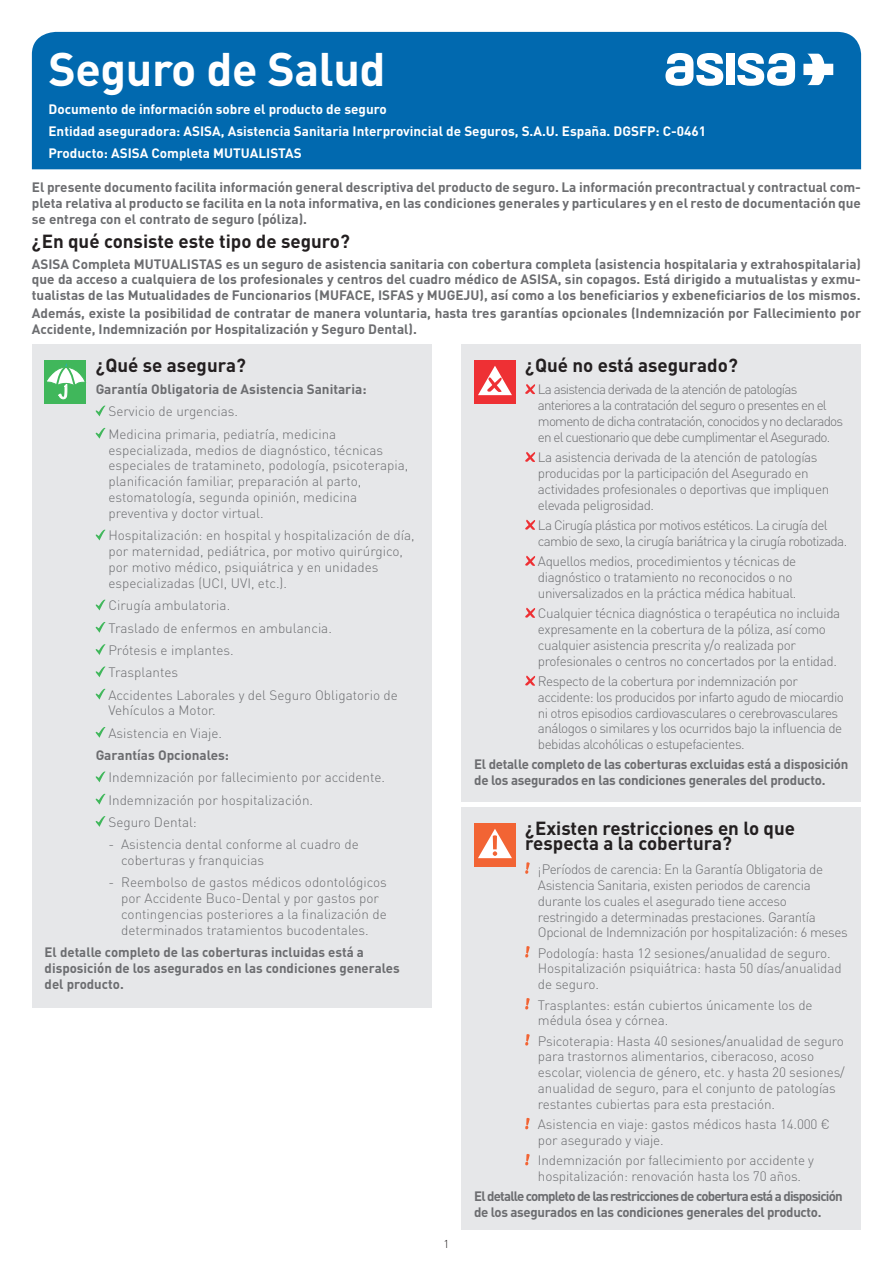
<style>
.page{position:relative;width:893px;height:1263px;background:#fff}
.page>*{position:absolute;margin:0;border:0;box-sizing:border-box;transform-origin:0 0}
.t1{font:700 46.5px "DIN Pro";letter-spacing:-.01em;color:#fff}
.t2{font:700 18.75px/15.9px "DIN Pro";color:#231f20}
.t3{font:300 13.5px/15.9px "DIN Pro";letter-spacing:-.02em;color:#6c6d70}
.t4{font:700 13.5px/15.9px "DIN Pro";color:#6c6d70;text-align:justify}
.t5{font:300 13.5px/15.9px "DIN Pro";color:#6c6d70}
.t6{font:300 13.5px/15.9px "DIN Pro";letter-spacing:-.04em;color:#6c6d70}
.t7{font:300 13.5px/15.9px "DIN Pro";letter-spacing:-.06em;color:#6c6d70}
.t8{font:700 13.5px/22px "DIN Pro";color:#fff}
.t9{font:700 13.5px/15.9px "DIN Pro";letter-spacing:-.06em;color:#6c6d70}
.t10{font:700 13.5px/15.9px "DIN Pro";letter-spacing:-.02em;color:#6c6d70}
.t11{font:300 13.5px/15.9px "DIN Pro";letter-spacing:-.05em;color:#6c6d70}
.t12{font:300 11.4px "DIN Pro";color:#231f20}
</style>
<div class="page">
<div style="left:461px;top:807px;width:400px;height:423px;background:#e6e7e9"></div>
<div style="left:474px;top:823px;width:42px;height:43px;background:#f26434"></div>
<svg style="left:478px;top:829px;width:34px;height:29px"></svg>
<svg style="left:525px;top:862px;width:5px;height:12px"></svg>
<svg style="left:525px;top:946px;width:5px;height:12px"></svg>
<svg style="left:525px;top:998px;width:5px;height:12px"></svg>
<svg style="left:525px;top:1034px;width:5px;height:12px"></svg>
<svg style="left:525px;top:1118px;width:5px;height:11px"></svg>
<svg style="left:525px;top:1154px;width:5px;height:12px"></svg>
<div style="left:32px;top:32px;width:829px;height:137px;background:#0169af"></div>
<svg style="left:665px;top:53px;width:58px;height:33px"></svg>
<div style="left:726px;top:54px;width:8px;height:31px;background:#fff"></div>
<svg style="left:737px;top:53px;width:58px;height:33px"></svg>
<svg style="left:803px;top:54px;width:30px;height:31px"></svg>
<div style="left:32px;top:344px;width:400px;height:664px;background:#e6e7e9"></div>
<div style="left:45px;top:360px;width:41px;height:43px;background:#40b75b"></div>
<svg style="left:47px;top:363px;width:38px;height:36px"></svg>
<div style="left:461px;top:344px;width:400px;height:458px;background:#e6e7e9"></div>
<div style="left:474px;top:360px;width:42px;height:43px;background:#ee3034"></div>
<svg style="left:478px;top:366px;width:34px;height:29px"></svg>
<svg style="left:95px;top:405px;width:10px;height:11px"></svg>
<svg style="left:95px;top:427px;width:10px;height:12px"></svg>
<svg style="left:95px;top:529px;width:10px;height:11px"></svg>
<svg style="left:95px;top:599px;width:10px;height:11px"></svg>
<svg style="left:95px;top:622px;width:10px;height:11px"></svg>
<svg style="left:95px;top:644px;width:10px;height:11px"></svg>
<svg style="left:95px;top:666px;width:10px;height:11px"></svg>
<svg style="left:95px;top:688px;width:10px;height:11px"></svg>
<svg style="left:95px;top:727px;width:10px;height:11px"></svg>
<svg style="left:95px;top:771px;width:10px;height:11px"></svg>
<svg style="left:95px;top:793px;width:10px;height:12px"></svg>
<svg style="left:95px;top:816px;width:10px;height:11px"></svg>
<svg style="left:525px;top:384px;width:11px;height:10px"></svg>
<svg style="left:525px;top:452px;width:11px;height:10px"></svg>
<svg style="left:525px;top:520px;width:11px;height:10px"></svg>
<svg style="left:525px;top:556px;width:11px;height:10px"></svg>
<svg style="left:525px;top:608px;width:11px;height:10px"></svg>
<svg style="left:525px;top:675px;width:11px;height:11px"></svg>
<h1 class="t1" style="left:48px;top:38px;width:339px">Seguro de Salud</h1>
<p class="t8" style="left:48px;top:97px;width:659px">Documento de información sobre el producto de seguro<br>Entidad aseguradora: ASISA, Asistencia Sanitaria Interprovincial de Seguros, S.A.U. España. DGSFP: C-0461<br>Producto: ASISA Completa MUTUALISTAS</p>
<p class="t4" style="left:32px;top:179px;width:831px">El presente documento facilita información general descriptiva del producto de seguro. La información precontractual y contractual com&shy;pleta relativa al producto se facilita en la nota informativa, en las condiciones generales y particulares y en el resto de documentación que se entrega con el contrato de seguro (póliza).</p>
<h2 class="t2" style="left:32px;top:233px;width:319px">¿En qué consiste este tipo de seguro?</h2>
<p class="t4" style="left:32px;top:255px;width:831px">ASISA Completa MUTUALISTAS es un seguro de asistencia sanitaria con cobertura completa (asistencia hospitalaria y extrahospitalaria) que da acceso a cualquiera de los profesionales y centros del cuadro médico de ASISA, sin copagos. Está dirigido a mutualistas y exmu&shy;tualistas de las Mutualidades de Funcionarios (MUFACE, ISFAS y MUGEJU), así como a los beneficiarios y exbeneficiarios de los mismos.</p>
<p class="t4" style="left:32px;top:305px;width:831px">Además, existe la posibilidad de contratar de manera voluntaria, hasta tres garantías opcionales (Indemnización por Fallecimiento por<br>Accidente, Indemnización por Hospitalización y Seguro Dental).</p>
<h2 class="t2" style="left:96px;top:356px;width:152px">¿Qué se asegura?</h2>
<h2 class="t2" style="left:525px;top:356px;width:214px">¿Qué no está asegurado?</h2>
<p class="t4" style="left:96px;top:381px;width:272px">Garantía Obligatoria de Asistencia Sanitaria:</p>
<p class="t5" style="left:108px;top:400px;width:229px;line-height:22.4px">Servicio de urgencias.<br>Medicina primaria, pediatría, medicina</p>
<p class="t5" style="left:108px;top:441px;width:301px">especializada, medios de diagnóstico, técnicas especiales de tratamineto, podología, psicoterapia, planificación familiar, preparación al parto, estomatología, segunda opinión, medicina preventiva y doctor virtual.</p>
<p class="t5" style="left:108px;top:527px;width:308px">Hospitalización: en hospital y hospitalización de día, por maternidad, pediátrica, por motivo quirúrgico, por motivo médico, psiquiátrica y en unidades especializadas (UCI, UVI, etc.).</p>
<p class="t5" style="left:108px;top:594px;width:291px;line-height:22.4px">Cirugía ambulatoria.<br>Traslado de enfermos en ambulancia.<br>Prótesis e implantes.<br>Trasplantes<br>Accidentes Laborales y del Seguro Obligatorio de</p>
<p class="t5" style="left:108px;top:699px;width:115px;line-height:22.4px">Vehículos a Motor.<br>Asistencia en Viaje.</p>
<p class="t4" style="left:96px;top:747px;width:135px">Garantías Opcionales:</p>
<p class="t5" style="left:108px;top:766px;width:278px;line-height:22.4px">Indemnización por fallecimiento por accidente.<br>Indemnización por hospitalización.<br>Seguro Dental:</p>
<p class="t5" style="left:121px;top:836px;width:239px;text-indent:-13px">- Asistencia dental conforme al cuadro de coberturas y franquicias</p>
<p class="t5" style="left:121px;top:874px;width:267px;text-indent:-13px">- Reembolso de gastos médicos odontológicos por Accidente Buco-Dental y por gastos por contingencias posteriores a la finalización de determinados tratamientos bucodentales.</p>
<p class="t4" style="left:45px;top:944px;width:356px;text-align:left">El detalle completo de las coberturas incluidas está a disposición de los asegurados en las condiciones generales del producto.</p>
<p class="t12" style="left:444px;top:1236px;width:7px">1</p>
<p class="t7" style="left:538px;top:381px;width:307px">La asistencia derivada de la atención de patologías anteriores a la contratación del seguro o presentes en el momento de dicha contratación, conocidos y no declarados en el cuestionario que debe cumplimentar el Asegurado.</p>
<p class="t3" style="left:538px;top:449px;width:293px">La asistencia derivada de la atención de patologías producidas por la participación del Asegurado en actividades profesionales o deportivas que impliquen elevada peligrosidad.</p>
<p class="t11" style="left:538px;top:516px;width:311px">La Cirugía plástica por motivos estéticos. La cirugía del cambio de sexo, la cirugía bariátrica y la cirugía robotizada.</p>
<p class="t3" style="left:538px;top:552px;width:260px">Aquellos medios, procedimientos y técnicas de diagnóstico o tratamiento no reconocidos o no universalizados en la práctica médica habitual.</p>
<p class="t3" style="left:538px;top:604px;width:304px">Cualquier técnica diagnóstica o terapéutica no incluida expresamente en la cobertura de la póliza, así como cualquier asistencia prescrita y/o realizada por profesionales o centros no concertados por la entidad.</p>
<p class="t6" style="left:538px;top:672px;width:307px">Respecto de la cobertura por indemnización por accidente: los producidos por infarto agudo de miocardio ni otros episodios cardiovasculares o cerebrovasculares análogos o similares y los ocurridos bajo la influencia de bebidas alcohólicas o estupefacientes.</p>
<p class="t10" style="left:474px;top:756px;width:376px">El detalle completo de las coberturas excluidas está a disposición de los asegurados en las condiciones generales del producto.</p>
<h2 class="t2" style="left:525px;top:819px;width:271px">¿Existen restricciones en lo que respecta a la cobertura?</h2>
<p class="t3" style="left:538px;top:860px;width:311px">¡Períodos de carencia: En la Garantía Obligatoria de Asistencia Sanitaria, existen periodos de carencia durante los cuales el asegurado tiene acceso restringido a determinadas prestaciones. Garantía Opcional de Indemnización por hospitalización: 6 meses</p>
<p class="t3" style="left:538px;top:944px;width:305px">Podología: hasta 12 sesiones/anualidad de seguro.<br>Hospitalización psiquiátrica: hasta 50 días/anualidad de seguro.</p>
<p class="t3" style="left:538px;top:996px;width:276px">Trasplantes: están cubiertos únicamente los de médula ósea y córnea.</p>
<p class="t3" style="left:538px;top:1032px;width:308px">Psicoterapia: Hasta 40 sesiones/anualidad de seguro para trastornos alimentarios, ciberacoso, acoso escolar, violencia de género, etc. y hasta 20 sesiones/ anualidad de seguro, para el conjunto de patologías restantes cubiertas para esta prestación.</p>
<p class="t3" style="left:538px;top:1116px;width:293px">Asistencia en viaje: gastos médicos hasta 14.000 € por asegurado y viaje.</p>
<p class="t3" style="left:538px;top:1152px;width:278px">Indemnización por fallecimiento por accidente y hospitalización: renovación hasta los 70 años.</p>
<p class="t9" style="left:474px;top:1188px;width:370px">El detalle completo de las restricciones de cobertura está a disposición de los asegurados en las condiciones generales del producto.</p>
</div>
